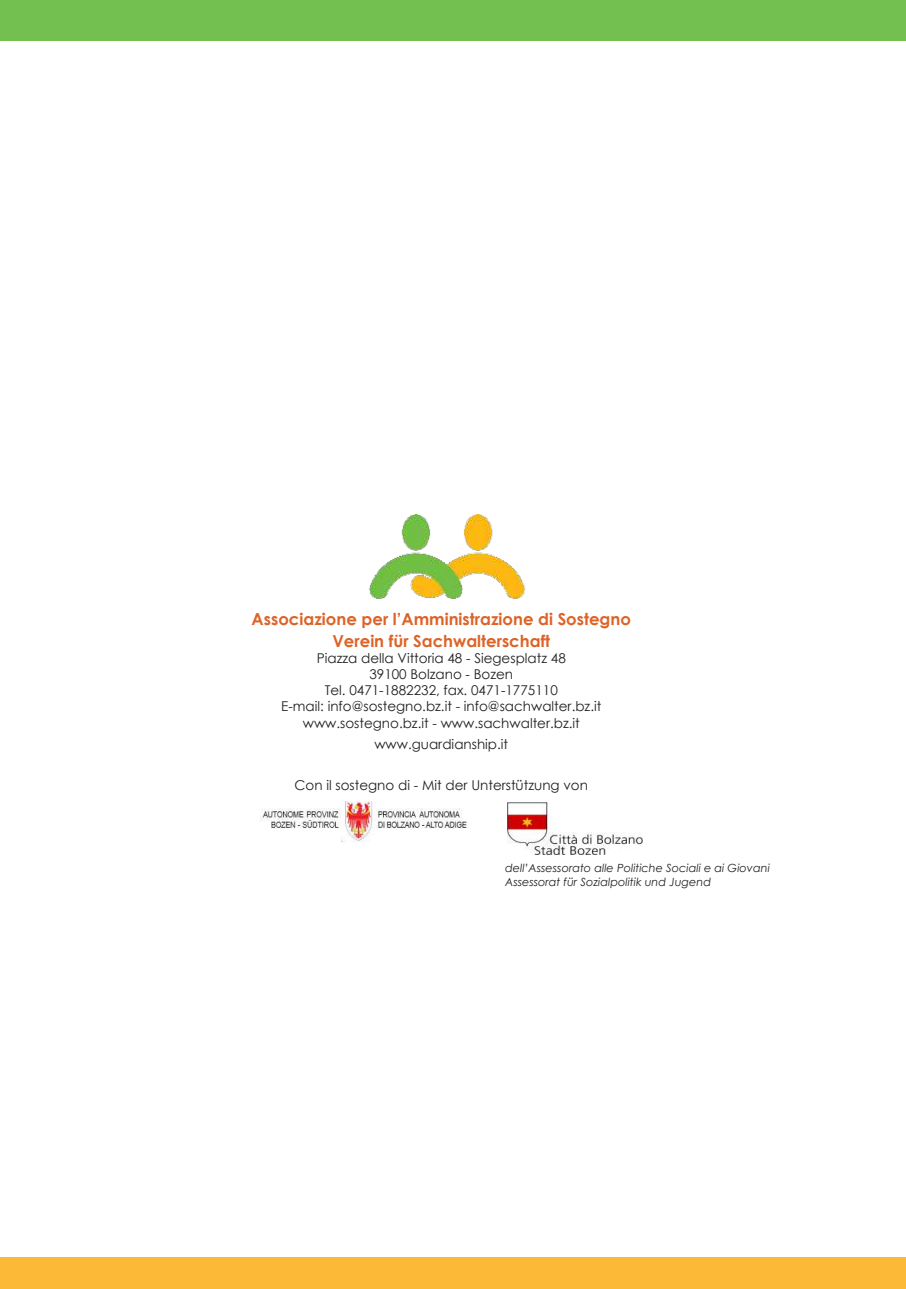
<style>
.page{position:relative;width:906px;height:1289px;background:#fff}
.page>*{position:absolute;margin:0;border:0;box-sizing:border-box;transform-origin:0 0}
.t1{font:700 16.5px/21.6px "Century Gothic";color:#dd6327;text-align:center}
.t2{font:13.5px/16.2px "Century Gothic";color:#231f20;text-align:center}
.t3{font:italic 11.25px/13.5px "Century Gothic";color:#231f20}
</style>
<div class="page">
<img style="left:507px;top:803px;width:135px;height:51px">
<img style="left:369px;top:514px;width:157px;height:85px">
<img style="left:260px;top:801px;width:207px;height:41px">
<div style="left:0;top:0;width:906px;height:40px;background:#73bf50"></div>
<div style="left:0;top:1256px;width:906px;height:32px;background:#fcb837"></div>
<p class="t1" style="left:252px;top:607px;width:381px">Associazione per l’Amministrazione di Sostegno<br>Verein für Sachwalterschaft</p>
<p class="t2" style="left:281px;top:649px;width:322px">Piazza della Vittoria 48 - Siegesplatz 48<br>39100 Bolzano - Bozen<br>Tel. 0471-1882232, fax. 0471-1775110<br>E-mail: info@sostegno.bz.it - info@sachwalter.bz.it www.sostegno.bz.it - www.sachwalter.bz.it</p>
<p class="t2" style="left:374px;top:736px;width:135px">www.guardianship.it</p>
<p class="t2" style="left:295px;top:776px;width:295px">Con il sostegno di - Mit der Unterstützung von</p>
<p class="t3" style="left:505px;top:861px;width:266px">dell’Assessorato alle Politiche Sociali e ai Giovani<br>Assessorat für Sozialpolitik und Jugend</p>
</div>
